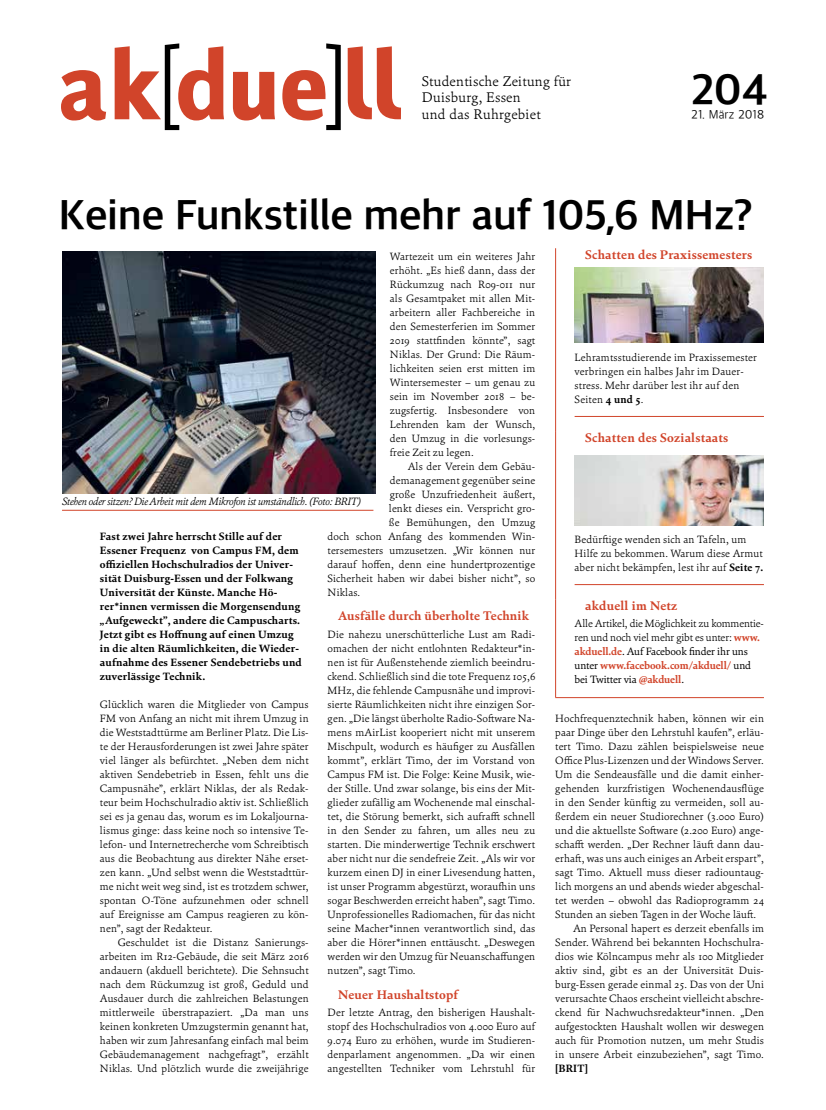
<style>
.page{position:relative;width:826px;height:1110px;background:#fff}
.page>*{position:absolute;margin:0;border:0;box-sizing:border-box;transform-origin:0 0}
.t1{font:94.75px "Akduell 03";letter-spacing:-.005em;color:#d1442a}
.t2{font:700 43.75px "Akduell Apple SD Gothic Neo";color:#000}
.t3{font:700 42.5px "Akduell Apple SD Gothic Neo";letter-spacing:-.01em;color:#000}
.t4{font:300 14px/16.8px "Cala";letter-spacing:.02em;color:#000}
.t5{font:700 12.5px "Cala";letter-spacing:.015em;color:#d1442a}
.t6{font:300 12.5px "Akduell Apple SD Gothic Neo";letter-spacing:.01em;color:#000}
.t7{font:300 10.62px/14px "Cala";letter-spacing:.015em;color:#000;text-align:justify}
.t8{font:700 10.62px/14px "Cala";letter-spacing:.015em;color:#000}
.t9{font:300 10.62px/14px "Cala";letter-spacing:-.01em;color:#000}
.t10{font:italic 300 10.62px "Cala";letter-spacing:-.03em;color:#000}
.s1{color:#000}
.s2{font-weight:700}
.s3{font-weight:700;color:#d1442a}
.s4{font-weight:400}
</style>
<div class="page">
<img style="left:62px;top:252px;width:313px;height:241px">
<hr style="left:62px;top:510px;width:311px;height:1px;background:#d1442a">
<hr style="left:555px;top:248px;width:1px;height:183px;background:#d1442a">
<hr style="left:555px;top:431px;width:1px;height:168px;background:#d1442a">
<hr style="left:555px;top:599px;width:1px;height:98px;background:#d1442a">
<hr style="left:555px;top:697px;width:209px;height:1px;background:#d1442a">
<img style="left:574px;top:267px;width:190px;height:75px">
<hr style="left:574px;top:416px;width:190px;height:1px;background:#d1442a">
<img style="left:574px;top:455px;width:190px;height:70px">
<hr style="left:574px;top:584px;width:190px;height:1px;background:#d1442a">
<h1 class="t1" style="left:55px;top:43px;width:348px">ak<span class="s1">[</span>due<span class="s1">]</span>ll</h1>
<h3 class="t4" style="left:422px;top:72px;width:151px">Studentische Zeitung für<br>Duisburg, Essen<br>und das Ruhrgebiet</h3>
<h2 class="t2" style="left:690px;top:59px;width:79px">204</h2>
<p class="t6" style="left:691px;top:106px;width:75px">21. März 2018</p>
<h3 class="t3" style="left:59px;top:186px;width:695px">Keine Funkstille mehr auf 105,6 MHz?</h3>
<p class="t7" style="left:390px;top:249px;width:147px">Wartezeit um ein weiteres Jahr erhöht. „Es hieß dann, dass der Rückumzug nach R09-011 nur als Gesamtpaket mit allen Mit&shy;arbeitern aller Fachbereiche in den Semesterferien im Sommer 2019 stattfinden könnte”, sagt Niklas. Der Grund: Die Räum&shy;lichkeiten seien erst mitten im Wintersemester – um genau zu sein im November 2018 – be&shy;zugsfertig. Insbesondere von Lehrenden kam der Wunsch, den Umzug in die vorlesungs&shy;freie Zeit zu legen.</p>
<p class="t7" style="left:407px;top:459px;width:129px">Als der Verein dem Gebäu-</p>
<p class="t7" style="left:390px;top:473px;width:147px">demanagement gegenüber seine</p>
<p class="t7" style="left:390px;top:487px;width:147px">große Unzufriedenheit äußert,</p>
<p class="t7" style="left:389px;top:501px;width:148px">lenkt dieses ein. Verspricht gro-</p>
<p class="t7" style="left:389px;top:515px;width:148px">ße Bemühungen, den Umzug</p>
<p class="t7" style="left:327px;top:529px;width:209px">doch schon Anfang des kommenden Win-</p>
<p class="t7" style="left:327px;top:543px;width:209px">tersemesters umzusetzen. „Wir können nur</p>
<p class="t7" style="left:327px;top:557px;width:209px">darauf hoffen, denn eine hundertprozentige</p>
<p class="t7" style="left:327px;top:571px;width:209px">Sicherheit haben wir dabei bisher nicht”, so</p>
<p class="t7" style="left:327px;top:585px;width:34px">Niklas.</p>
<p class="t5" style="left:338px;top:608px;width:192px">Ausfälle durch überholte Technik</p>
<p class="t7" style="left:327px;top:627px;width:209px">Die nahezu unerschütterliche Lust am Radi&shy;omachen der nicht entlohnten Redakteur*in&shy;nen ist für Außenstehende ziemlich beeindru&shy;ckend. Schließlich sind die tote Frequenz 105,6<br>MHz, die fehlende Campusnähe und improvi&shy;sierte Räumlichkeiten nicht ihre einzigen Sor&shy;gen. „Die längst überholte Radio-Software Na&shy;mens mAirList kooperiert nicht mit unserem Mischpult, wodurch es häufiger zu Ausfällen kommt”, erklärt Timo, der im Vorstand von Campus FM ist. Die Folge: Keine Musik, wie&shy;der Stille. Und zwar solange, bis eins der Mit&shy;glieder zufällig am Wochenende mal einschal&shy;tet, die Störung bemerkt, sich aufrafft schnell in den Sender zu fahren, um alles neu zu starten. Die minderwertige Technik erschwert aber nicht nur die sendefreie Zeit. „Als wir vor kurzem einen DJ in einer Livesendung hatten, ist unser Programm abgestürzt, woraufhin uns sogar Beschwerden erreicht haben”, sagt Timo.<br>Unprofessionelles Radiomachen, für das nicht seine Macher*innen verantwortlich sind, das aber die Hörer*innen enttäuscht. „Deswegen werden wir den Umzug für Neuanschaffungen nutzen”, sagt Timo.</p>
<p class="t5" style="left:338px;top:986px;width:121px">Neuer Haushaltstopf</p>
<p class="t7" style="left:327px;top:1005px;width:209px">Der letzte Antrag, den bisherigen Haushalt&shy;stopf des Hochschulradios von 4.000 Euro auf 9.074 Euro zu erhöhen, wurde im Studieren&shy;denparlament angenommen. „Da wir einen angestellten Techniker vom Lehrstuhl für</p>
<p class="t10" style="left:62px;top:494px;width:301px">Stehen oder sitzen? Die Arbeit mit dem Mikrofon ist umständlich. (Foto: BRIT)</p>
<p class="t8" style="left:100px;top:529px;width:203px">Fast zwei Jahre herrscht Stille auf der Essener Frequenz von Campus FM, dem offiziellen Hochschulradios der Univer&shy;sität Duisburg-Essen und der Folkwang Universität der Künste. Manche Hö&shy;rer*innen vermissen die Morgensendung „Aufgeweckt”, andere die Campuscharts.<br>Jetzt gibt es Hoffnung auf einen Umzug in die alten Räumlichkeiten, die Wieder&shy;aufnahme des Essener Sendebetriebs und zuverlässige Technik.</p>
<p class="t7" style="left:100px;top:697px;width:210px">Glücklich waren die Mitglieder von Campus FM von Anfang an nicht mit ihrem Umzug in die Weststadttürme am Berliner Platz. Die Lis&shy;te der Herausforderungen ist zwei Jahre später viel länger als befürchtet. „Neben dem nicht aktiven Sendebetrieb in Essen, fehlt uns die Campusnähe”, erklärt Niklas, der als Redak&shy;teur beim Hochschulradio aktiv ist. Schließlich sei es ja genau das, worum es im Lokaljourna&shy;lismus ginge: dass keine noch so intensive Te&shy;lefon- und Internetrecherche vom Schreibtisch aus die Beobachtung aus direkter Nähe erset&shy;zen kann. „Und selbst wenn die Weststadttür&shy;me nicht weit weg sind, ist es trotzdem schwer, spontan O-Töne aufzunehmen oder schnell auf Ereignisse am Campus reagieren zu kön&shy;nen”, sagt der Redakteur.</p>
<p class="t7" style="left:100px;top:935px;width:210px;text-indent:18px">Geschuldet ist die Distanz Sanierungs&shy;arbeiten im R12-Gebäude, die seit März 2016 andauern (akduell berichtete). Die Sehnsucht nach dem Rückumzug ist groß, Geduld und Ausdauer durch die zahlreichen Belastungen mittlerweile überstrapaziert. „Da man uns keinen konkreten Umzugstermin genannt hat, haben wir zum Jahresanfang einfach mal beim Gebäudemanagement nachgefragt”, erzählt Niklas. Und plötzlich wurde die zweijährige</p>
<p class="t5" style="left:585px;top:247px;width:168px">Schatten des Praxissemesters</p>
<p class="t7" style="left:574px;top:350px;width:184px;text-align:left">Lehramtsstudierende im Praxissemester verbringen ein halbes Jahr im Dauer&shy;stress. Mehr darüber lest ihr auf den<br>Seiten <span class="s2">4 und 5</span>.</p>
<p class="t5" style="left:585px;top:429px;width:145px">Schatten des Sozialstaats</p>
<p class="t7" style="left:574px;top:532px;width:190px;text-align:left">Bedürftige wenden sich an Tafeln, um<br>Hilfe zu bekommen. Warum diese Armut aber nicht bekämpfen, lest ihr auf <span class="s2">Seite 7.</span></p>
<p class="t5" style="left:585px;top:597px;width:94px">akduell im Netz</p>
<p class="t9" style="left:574px;top:616px;width:191px">Alle Artikel, die Möglichkeit zu kommentie&shy;ren und noch viel mehr gibt es unter: <span class="s3">www. akduell.de</span><span class="s4">. Auf Facebook finder ihr uns unter</span> <span class="s3">www.facebook.com/akduell/</span> <span class="s4">und bei Twitter via</span> <span class="s3">@akduell</span><span class="s4">.</span></p>
<p class="t7" style="left:555px;top:711px;width:210px">Hochfrequenztechnik haben, können wir ein</p>
<p class="t7" style="left:555px;top:725px;width:210px">paar Dinge über den Lehrstuhl kaufen”, erläu-</p>
<p class="t7" style="left:555px;top:739px;width:210px">tert Timo. Dazu zählen beispielsweise neue</p>
<p class="t7" style="left:555px;top:753px;width:210px">Office Plus-Lizenzen und der Windows Server.</p>
<p class="t7" style="left:555px;top:767px;width:210px">Um die Sendeausfälle und die damit einher-</p>
<p class="t7" style="left:555px;top:781px;width:210px">gehenden kurzfristigen Wochenendausflüge</p>
<p class="t7" style="left:555px;top:795px;width:210px">in den Sender künftig zu vermeiden, soll au-</p>
<p class="t7" style="left:555px;top:809px;width:210px">ßerdem ein neuer Studiorechner (3.000 Euro)</p>
<p class="t7" style="left:555px;top:823px;width:210px">und die aktuellste Software (2.200 Euro) ange-</p>
<p class="t7" style="left:555px;top:837px;width:210px">schafft werden. „Der Rechner läuft dann dau-</p>
<p class="t7" style="left:555px;top:851px;width:210px">erhaft, was uns auch einiges an Arbeit erspart”,</p>
<p class="t7" style="left:555px;top:865px;width:210px">sagt Timo. Aktuell muss dieser radiountaug-</p>
<p class="t7" style="left:555px;top:879px;width:210px">lich morgens an und abends wieder abgeschal-</p>
<p class="t7" style="left:555px;top:893px;width:210px">tet werden – obwohl das Radioprogramm 24</p>
<p class="t7" style="left:555px;top:907px;width:202px">Stunden an sieben Tagen in der Woche läuft.</p>
<p class="t7" style="left:573px;top:921px;width:192px">An Personal hapert es derzeit ebenfalls im</p>
<p class="t7" style="left:555px;top:935px;width:210px">Sender. Während bei bekannten Hochschulra-</p>
<p class="t7" style="left:555px;top:949px;width:210px">dios wie Kölncampus mehr als 100 Mitglieder</p>
<p class="t7" style="left:555px;top:963px;width:210px">aktiv sind, gibt es an der Universität Duis-</p>
<p class="t7" style="left:555px;top:977px;width:210px">burg-Essen gerade einmal 25. Das von der Uni</p>
<p class="t7" style="left:555px;top:991px;width:210px">verursachte Chaos erscheint vielleicht abschre-</p>
<p class="t7" style="left:555px;top:1005px;width:210px">ckend für Nachwuchsredakteur*innen. „Den</p>
<p class="t7" style="left:555px;top:1019px;width:210px">aufgestockten Haushalt wollen wir deswegen</p>
<p class="t7" style="left:555px;top:1033px;width:210px">auch für Promotion nutzen, um mehr Studis</p>
<p class="t7" style="left:555px;top:1047px;width:210px">in unsere Arbeit einzubeziehen”, sagt Timo.</p>
<p class="t8" style="left:555px;top:1061px;width:34px">[BRIT]</p>
</div>
